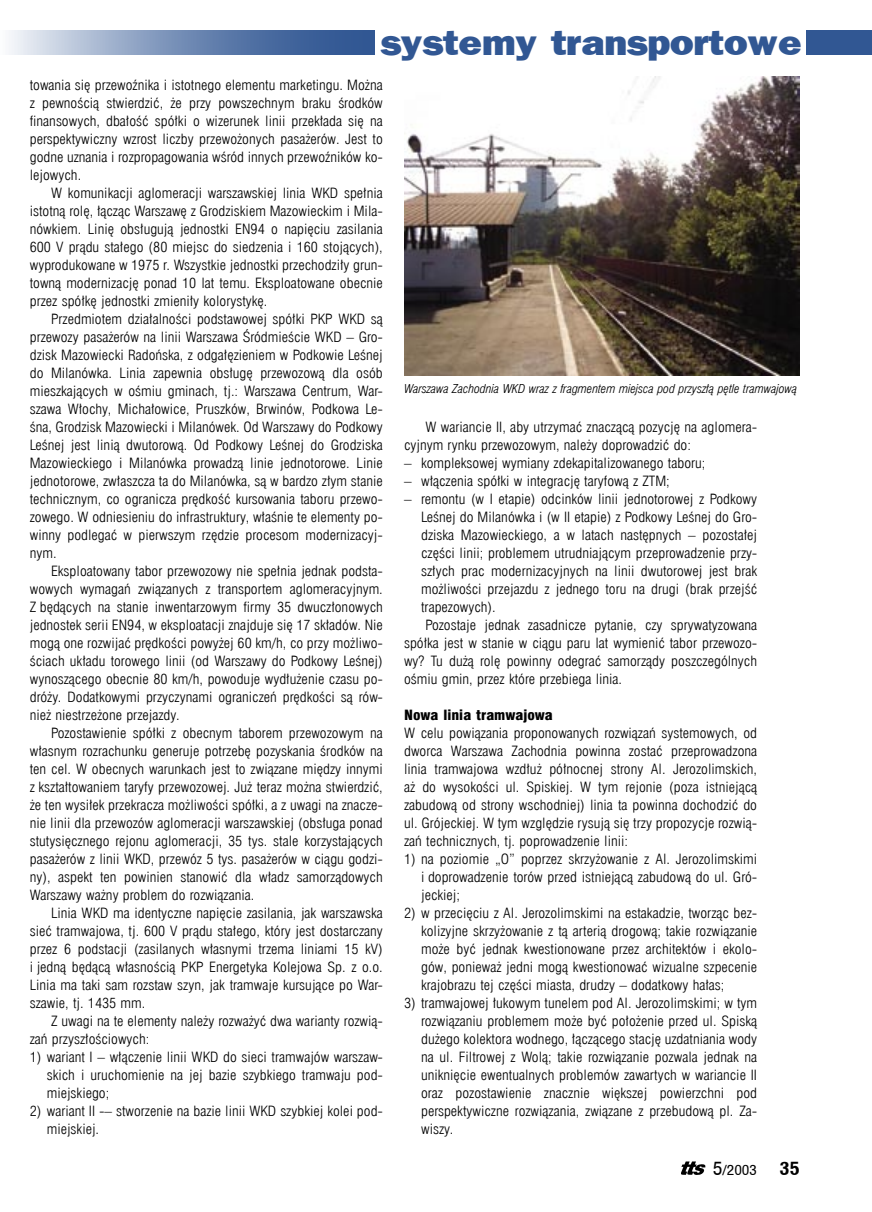
<style>
.page{position:relative;width:872px;height:1212px;background:#fff}
.page>*{position:absolute;margin:0;border:0;box-sizing:border-box;transform-origin:0 0}
.t1{font:36px "Frankfurt Goth Hvypl";color:#315793;scale:1.1 1}
.t2{font:700 18px "Switzerland Condpl";color:#000;scale:1.1 1}
.tekst{font:13.8px/18px "Swis 721 Lt Cn EU Normal";color:#000;text-align:justify;scale:1.1 1}
.tekst1{font:13.8px/18px "Swis 721 Lt Cn EU Normal";color:#000;text-align:justify;scale:1.1 1}
.tekst0{font:13.8px/18px "Swis 721 Lt Cn EU Normal";color:#000;text-align:justify;scale:1.1 1}
.tytuł1{font:13.8px "Swis 721 Blk Cn EU Normal";color:#000;scale:1.1 1}
.t3{font:13.8px "Switzerland Condpl";color:#000;scale:1.1 1}
.podpis0{font:12px "Swis 721 Lt Cn EU Italic";letter-spacing:-.01em;color:#000;scale:1.1 1}
.s1{font-size:18px}
</style>
<div class="page">
<div style="left:806px;top:30px;width:66px;height:25px;background:#315793"></div>
<svg style="left:9px;top:30px;width:365px;height:25px;background:#7992b9"></svg>
<svg style="left:681px;top:1161px;width:24px;height:14px"></svg>
<img style="left:404px;top:77px;width:395px;height:298px">
<h1 class="t1" style="left:380px;top:21px;width:385px">systemy transportowe</h1>
<p class="tekst" style="left:30px;top:76px;width:322px">towania się przewoźnika i istotnego elementu marketingu. Można z pewnością stwierdzić, że przy powszechnym braku środków finansowych, dbałość spółki o wizerunek linii przekłada się na perspektywiczny wzrost liczby przewożonych pasażerów. Jest to godne uznania i rozpropagowania wśród innych przewoźników ko&shy;lejowych.</p>
<p class="tekst" style="left:30px;top:184px;width:322px;text-indent:21px">W komunikacji aglomeracji warszawskiej linia WKD spełnia istotną rolę, łącząc Warszawę z Grodziskiem Mazowieckim i Mila&shy;nówkiem. Linię obsługują jednostki EN94 o napięciu zasilania 600 V prądu stałego (80 miejsc do siedzenia i 160 stojących), wyprodukowane w 1975 r. Wszystkie jednostki przechodziły grun&shy;towną modernizację ponad 10 lat temu. Eksploatowane obecnie przez spółkę jednostki zmieniły kolorystykę.</p>
<p class="tekst" style="left:30px;top:310px;width:322px;text-indent:21px">Przedmiotem działalności podstawowej spółki PKP WKD są przewozy pasażerów na linii Warszawa Śródmieście WKD – Gro&shy;dzisk Mazowiecki Radońska, z odgałęzieniem w Podkowie Leśnej do Milanówka. Linia zapewnia obsługę przewozową dla osób mieszkających w ośmiu gminach, tj.: Warszawa Centrum, War&shy;szawa Włochy, Michałowice, Pruszków, Brwinów, Podkowa Le&shy;śna, Grodzisk Mazowiecki i Milanówek. Od Warszawy do Podkowy Leśnej jest linią dwutorową. Od Podkowy Leśnej do Grodziska Mazowieckiego i Milanówka prowadzą linie jednotorowe. Linie jednotorowe, zwłaszcza ta do Milanówka, są w bardzo złym stanie technicznym, co ogranicza prędkość kursowania taboru przewo&shy;zowego. W odniesieniu do infrastruktury, właśnie te elementy po&shy;winny podlegać w pierwszym rzędzie procesom modernizacyj&shy;nym.</p>
<p class="tekst" style="left:30px;top:562px;width:322px;text-indent:21px">Eksploatowany tabor przewozowy nie spełnia jednak podsta&shy;wowych wymagań związanych z transportem aglomeracyjnym.<br>Z będących na stanie inwentarzowym firmy 35 dwuczłonowych jednostek serii EN94, w eksploatacji znajduje się 17 składów. Nie mogą one rozwijać prędkości powyżej 60 km/h, co przy możliwo&shy;ściach układu torowego linii (od Warszawy do Podkowy Leśnej) wynoszącego obecnie 80 km/h, powoduje wydłużenie czasu po&shy;dróży. Dodatkowymi przyczynami ograniczeń prędkości są rów&shy;nież niestrzeżone przejazdy.</p>
<p class="tekst" style="left:30px;top:724px;width:322px;text-indent:21px">Pozostawienie spółki z obecnym taborem przewozowym na własnym rozrachunku generuje potrzebę pozyskania środków na ten cel. W obecnych warunkach jest to związane między innymi z kształtowaniem taryfy przewozowej. Już teraz można stwierdzić, że ten wysiłek przekracza możliwości spółki, a z uwagi na znacze&shy;nie linii dla przewozów aglomeracji warszawskiej (obsługa ponad stutysięcznego rejonu aglomeracji, 35 tys. stale korzystających pasażerów z linii WKD, przewóz 5 tys. pasażerów w ciągu godzi&shy;ny), aspekt ten powinien stanowić dla władz samorządowych Warszawy ważny problem do rozwiązania.</p>
<p class="tekst" style="left:30px;top:904px;width:322px;text-indent:21px">Linia WKD ma identyczne napięcie zasilania, jak warszawska sieć tramwajowa, tj. 600 V prądu stałego, który jest dostarczany przez 6 podstacji (zasilanych własnymi trzema liniami 15 kV) i jedną będącą własnością PKP Energetyka Kolejowa Sp. z o.o.<br>Linia ma taki sam rozstaw szyn, jak tramwaje kursujące po War&shy;szawie, tj. 1435 mm.</p>
<p class="tekst" style="left:30px;top:1012px;width:322px;text-indent:21px">Z uwagi na te elementy należy rozważyć dwa warianty rozwią&shy;zań przyszłościowych:</p>
<p class="tekst1" style="left:47px;top:1048px;width:307px;text-indent:-17px">1) wariant I – włączenie linii WKD do sieci tramwajów warszaw&shy;skich i uruchomienie na jej bazie szybkiego tramwaju pod&shy;miejskiego;</p>
<p class="tekst1" style="left:47px;top:1102px;width:307px;text-indent:-17px">2) wariant II -– stworzenie na bazie linii WKD szybkiej kolei pod&shy;miejskiej.</p>
<p class="podpis0" style="left:404px;top:381px;width:359px">Warszawa Zachodnia WKD wraz z fragmentem miejsca pod przyszłą pętle tramwajową</p>
<p class="tekst" style="left:404px;top:418px;width:322px;text-indent:21px">W wariancie II, aby utrzymać znaczącą pozycję na aglomera&shy;cyjnym rynku przewozowym, należy doprowadzić do:</p>
<p class="tekst1" style="left:404px;top:454px;width:275px">– kompleksowej wymiany zdekapitalizowanego taboru;</p>
<p class="tekst1" style="left:404px;top:472px;width:243px">– włączenia spółki w integrację taryfową z ZTM;</p>
<p class="tekst1" style="left:421px;top:490px;width:307px;text-indent:-17px">– remontu (w I etapie) odcinków linii jednotorowej z Podkowy Leśnej do Milanówka i (w II etapie) z Podkowy Leśnej do Gro&shy;dziska Mazowieckiego, a w latach następnych – pozostałej części linii; problemem utrudniającym przeprowadzenie przy&shy;szłych prac modernizacyjnych na linii dwutorowej jest brak możliwości przejazdu z jednego toru na drugi (brak przejść trapezowych).</p>
<p class="tekst" style="left:404px;top:616px;width:322px;text-indent:21px">Pozostaje jednak zasadnicze pytanie, czy sprywatyzowana spółka jest w stanie w ciągu paru lat wymienić tabor przewozo&shy;wy? Tu dużą rolę powinny odegrać samorządy poszczególnych ośmiu gmin, przez które przebiega linia.</p>
<p class="tytuł1" style="left:404px;top:706px;width:137px">Nowa linia tramwajowa</p>
<p class="tekst0" style="left:404px;top:724px;width:322px">W celu powiązania proponowanych rozwiązań systemowych, od dworca Warszawa Zachodnia powinna zostać przeprowadzona linia tramwajowa wzdłuż północnej strony Al. Jerozolimskich, aż do wysokości ul. Spiskiej. W tym rejonie (poza istniejącą zabudową od strony wschodniej) linia ta powinna dochodzić do ul. Grójeckiej. W tym względzie rysują się trzy propozycje rozwią&shy;zań technicznych, tj. poprowadzenie linii:</p>
<p class="tekst1" style="left:421px;top:850px;width:307px;text-indent:-17px">1) na poziomie „O” poprzez skrzyżowanie z Al. Jerozolimskimi i doprowadzenie torów przed istniejącą zabudową do ul. Gró&shy;jeckiej;</p>
<p class="tekst1" style="left:421px;top:904px;width:307px;text-indent:-17px">2) w przecięciu z Al. Jerozolimskimi na estakadzie, tworząc bez&shy;kolizyjne skrzyżowanie z tą arterią drogową; takie rozwiązanie może być jednak kwestionowane przez architektów i ekolo&shy;gów, ponieważ jedni mogą kwestionować wizualne szpecenie krajobrazu tej części miasta, drudzy – dodatkowy hałas;</p>
<p class="tekst1" style="left:421px;top:994px;width:307px;text-indent:-17px">3) tramwajowej łukowym tunelem pod Al. Jerozolimskimi; w tym rozwiązaniu problemem może być położenie przed ul. Spiską dużego kolektora wodnego, łączącego stację uzdatniania wody na ul. Filtrowej z Wolą; takie rozwiązanie pozwala jednak na uniknięcie ewentualnych problemów zawartych w wariancie II oraz pozostawienie znacznie większej powierzchni pod perspektywiczne rozwiązania, związane z przebudową pl. Za&shy;wiszy.</p>
<p class="t3" style="left:712px;top:1160px;width:42px"><span class="s1">5</span>/2003</p>
<h2 class="t2" style="left:780px;top:1157px;width:19px">35</h2>
</div>
